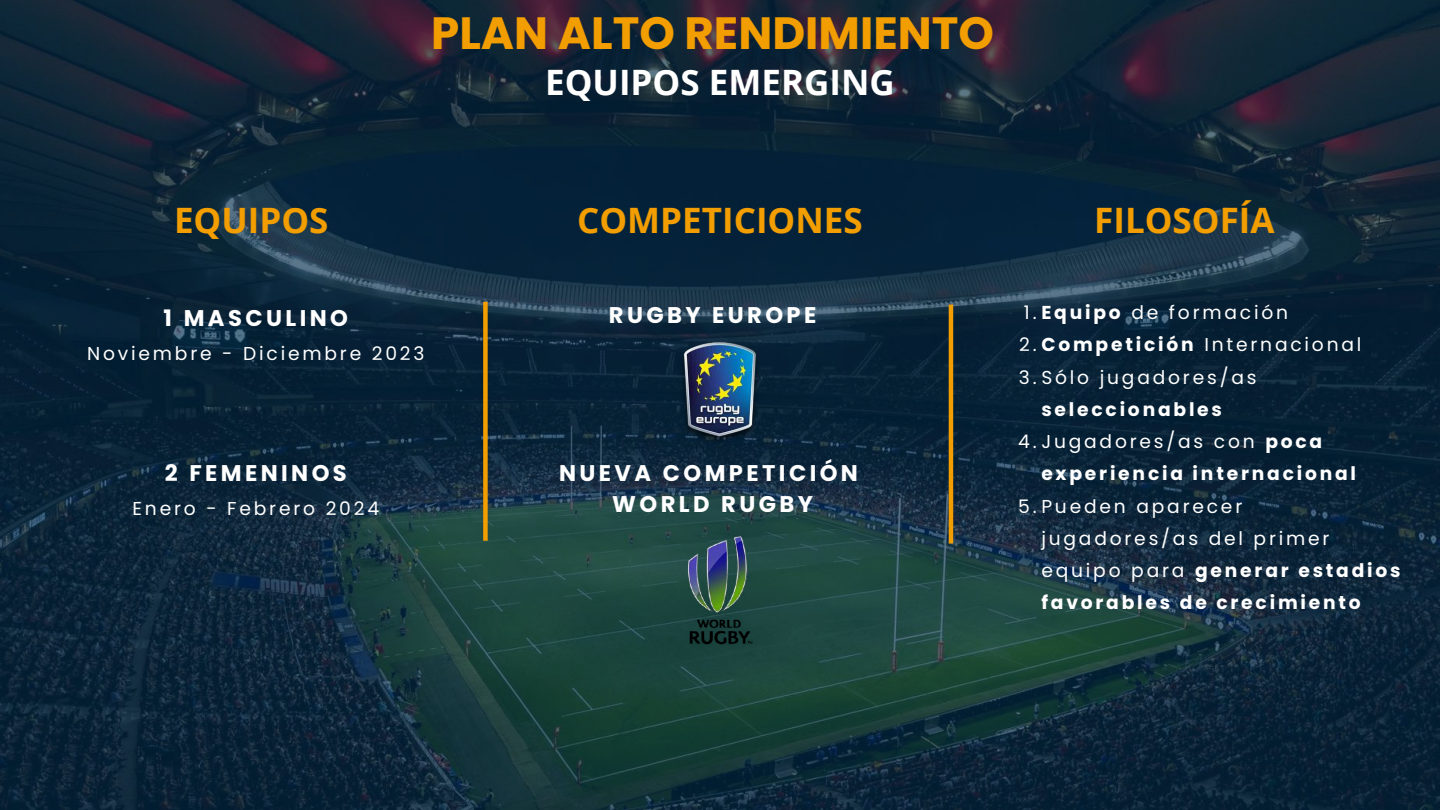
<style>
.page{position:relative;width:1440px;height:810px;background:#fff}
.page>*{position:absolute;margin:0;border:0;box-sizing:border-box;transform-origin:0 0}
.t1{font:700 45.2px "Poppins";color:#f29d00}
.t2{font:700 35px "Open Sans";color:#f29d00}
.t3{font:700 35px "Open Sans";color:#fff}
.t4{font:700 22.7px/31.5px "Poppins";letter-spacing:.15em;color:#fff;text-align:center}
.t5{font:18.7px/32.2px "Poppins";letter-spacing:.15em;color:#fff}
.t6{font:700 18.7px "Poppins";letter-spacing:.15em;color:#fff}
.s1{font-weight:700}
</style>
<div class="page">
<img style="left:0;top:0;width:1440px;height:810px">
<img style="left:677px;top:338px;width:87px;height:110px">
<img style="left:660px;top:530px;width:119px;height:119px">
<div style="left:483px;top:302px;width:5px;height:239px;background:#f29d00"></div>
<hr style="left:949px;top:305px;width:4px;height:239px;background:#f29d00">
<h1 class="t1" style="left:431px;top:2px;width:564px">PLAN ALTO RENDIMIENTO</h1>
<h2 class="t3" style="left:545px;top:58px;width:351px">EQUIPOS EMERGING</h2>
<h2 class="t2" style="left:174px;top:196px;width:156px">EQUIPOS</h2>
<h2 class="t2" style="left:577px;top:196px;width:287px">COMPETICIONES</h2>
<h2 class="t2" style="left:1094px;top:196px;width:182px">FILOSOFÍA</h2>
<p class="t4" style="left:164px;top:302px;width:186px">1 MASCULINO</p>
<p class="t5" style="left:87px;top:338px;width:339px">Noviembre - Diciembre 2023</p>
<p class="t4" style="left:165px;top:457px;width:184px">2 FEMENINOS</p>
<p class="t5" style="left:133px;top:493px;width:248px">Enero - Febrero 2024</p>
<p class="t4" style="left:609px;top:299px;width:209px">RUGBY EUROPE</p>
<p class="t4" style="left:559px;top:457px;width:300px">NUEVA COMPETICIÓN<br>WORLD RUGBY</p>
<p class="t5" style="left:1019px;top:297px;width:344px">1.<span class="s1">Equipo</span> de formación<br>2.<span class="s1">Competición</span> Internacional<br>3.Sólo jugadores/as</p>
<p class="t6" style="left:1041px;top:396px;width:182px">seleccionables</p>
<p class="t5" style="left:1018px;top:426px;width:306px">4.Jugadores/as con <span class="s1">poca</span></p>
<p class="t6" style="left:1041px;top:461px;width:316px">experiencia internacional</p>
<p class="t5" style="left:1041px;top:490px;width:361px;text-indent:-23px">5.Pueden aparecer jugadores/as del primer equipo para <span class="s1">generar estadios favorables de crecimiento</span></p>
</div>
